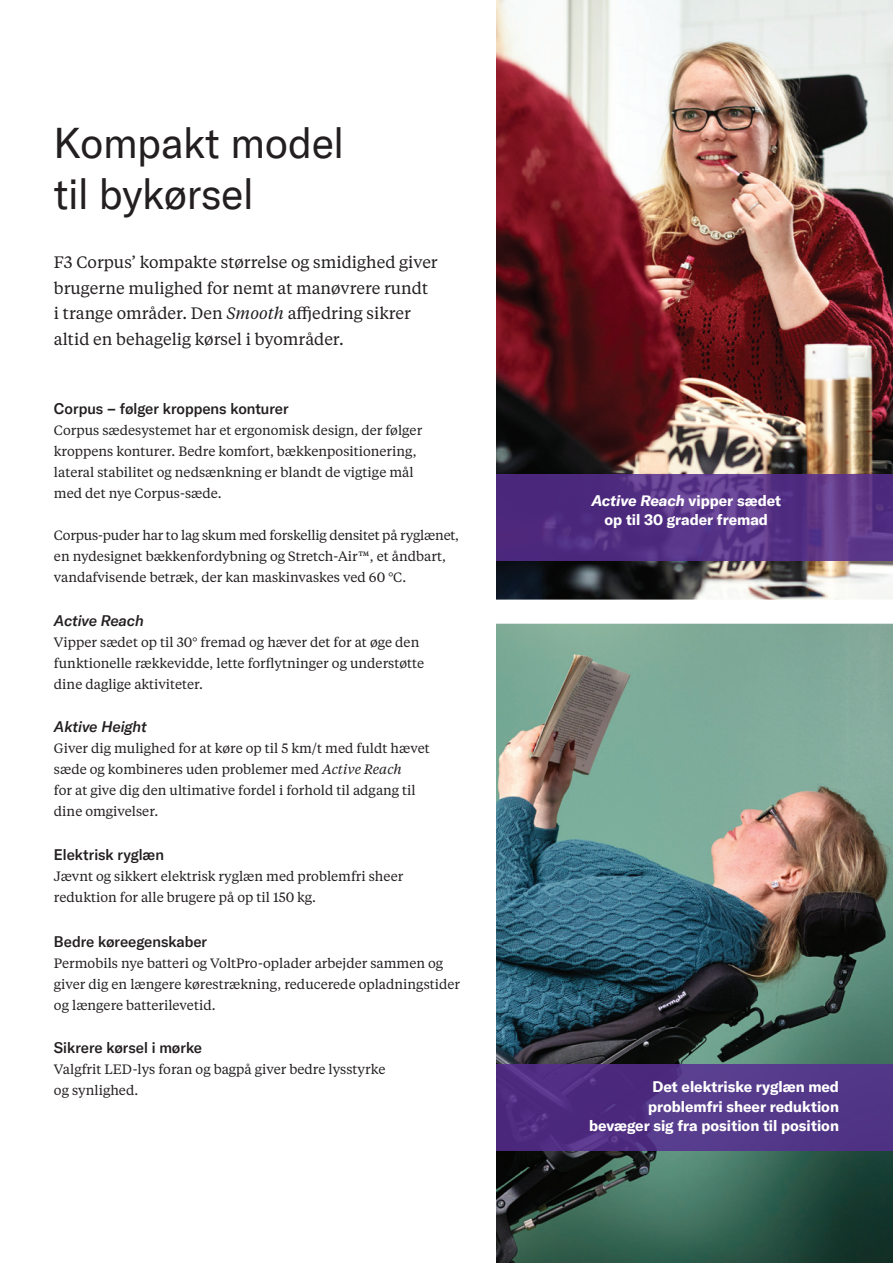
<style>
.page{position:relative;width:893px;height:1263px;background:#fff}
.page>*{position:absolute;margin:0;border:0;box-sizing:border-box;transform-origin:0 0}
.Master_headline{font:42px/50.4px "GT America";color:#231f20}
.Intro_text{font:16.5px/25.5px "Tiempos Text";color:#231f20}
.t1{font:700 15px/19.5px "GT America";color:#fff;text-align:center}
.t2{font:500 15px "GT America";color:#231f20}
.t3{font:italic 500 15px "GT America";color:#231f20}
.t4{font:13.5px/21px "Tiempos Text";color:#231f20}
.s1{font-style:italic}
</style>
<div class="page">
<img style="left:496px;top:624px;width:397px;height:639px">
<img style="left:496px;top:0;width:397px;height:600px">
<svg style="left:496px;top:623px;width:397px;height:1px"></svg>
<svg style="left:496px;top:475px;width:397px;height:86px;background:#563285"></svg>
<div style="left:496px;top:1064px;width:397px;height:87px;background:linear-gradient(to right,#4f2c80,#553c8c)"></div>
<p class="Master_headline" style="left:54px;top:118px;width:291px">Kompakt model til bykørsel</p>
<p class="Intro_text" style="left:54px;top:249px;width:385px">F3 Corpus’ kompakte størrelse og smidighed giver brugerne mulighed for nemt at manøvrere rundt<br>i trange områder. Den <span class="s1">Smooth</span> affjedring sikrer altid en behagelig kørsel i byområder.</p>
<p class="t2" style="left:54px;top:400px;width:236px">Corpus – følger kroppens konturer</p>
<p class="t4" style="left:54px;top:419px;width:370px">Corpus sædesystemet har et ergonomisk design, der følger kroppens konturer. Bedre komfort, bækkenpositionering, lateral stabilitet og nedsænkning er blandt de vigtige mål med det nye Corpus-sæde.</p>
<p class="t4" style="left:54px;top:524px;width:407px">Corpus-puder har to lag skum med forskellig densitet på ryglænet, en nydesignet bækkenfordybning og Stretch-Air™, et åndbart, vandafvisende betræk, der kan maskinvaskes ved 60 °C.</p>
<p class="t3" style="left:54px;top:611px;width:91px">Active Reach</p>
<p class="t4" style="left:54px;top:631px;width:372px">Vipper sædet op til 30° fremad og hæver det for at øge den funktionelle rækkevidde, lette forflytninger og understøtte dine daglige aktiviteter.</p>
<p class="t3" style="left:54px;top:718px;width:94px">Aktive Height</p>
<p class="t4" style="left:54px;top:737px;width:377px">Giver dig mulighed for at køre op til 5 km/t med fuldt hævet sæde og kombineres uden problemer med <span class="s1">Active Reach<br></span>for at give dig den ultimative fordel i forhold til adgang til dine omgivelser.</p>
<p class="t2" style="left:54px;top:845px;width:112px">Elektrisk ryglæn</p>
<p class="t4" style="left:54px;top:865px;width:351px">Jævnt og sikkert elektrisk ryglæn med problemfri sheer reduktion for alle brugere på op til 150 kg.</p>
<p class="t2" style="left:54px;top:932px;width:155px">Bedre køreegenskaber</p>
<p class="t4" style="left:54px;top:952px;width:408px">Permobils nye batteri og VoltPro-oplader arbejder sammen og giver dig en længere kørestrækning, reducerede opladningstider og længere batterilevetid.</p>
<p class="t2" style="left:54px;top:1039px;width:150px">Sikrere kørsel i mørke</p>
<p class="t4" style="left:54px;top:1058px;width:333px">Valgfrit LED-lys foran og bagpå giver bedre lysstyrke og synlighed.</p>
<p class="t1" style="left:591px;top:490px;width:191px"><span class="s1">Active Reach</span> vipper sædet op til 30 grader fremad</p>
<p class="t1" style="left:589px;top:1077px;width:251px;text-align:right">Det elektriske ryglæn med problemfri sheer reduktion bevæger sig fra position til position</p>
</div>
